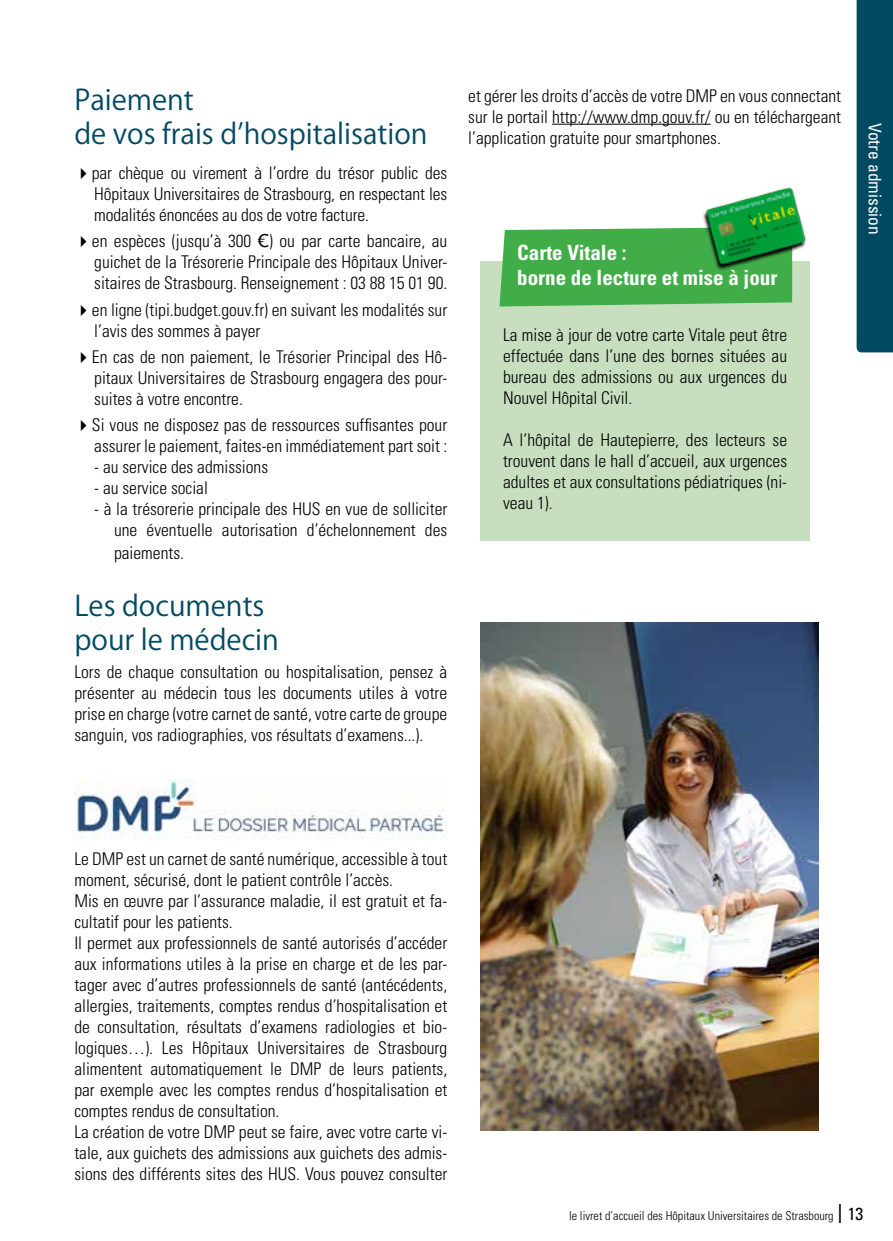
<style>
.page{position:relative;width:893px;height:1241px;background:#fff}
.page>*{position:absolute;margin:0;border:0;box-sizing:border-box;transform-origin:0 0}
.t1{font:28px/33.6px "Koz Go Pro";color:#004a61}
.t2{font:700 condensed 21px/25.2px "Univers";color:#fff}
.t3{font:300 condensed 17.5px/21px "Univers";color:#000;text-align:justify}
.t4{font:condensed 17.5px "Univers";color:#fff}
.t5{font:300 condensed 12.25px "Univers";color:#000}
.s1{font-family:"Verdana";font-weight:400;font-stretch:normal}
.s2{font-weight:400;font-size:26.25px}
.s3{font-weight:400;font-size:17.5px}
</style>
<div class="page">
<hr style="left:552px;top:124px;width:159px;height:1px;background:#000">
<div style="left:480px;top:261px;width:330px;height:280px;background:#c7dfbf"></div>
<div style="left:499px;top:228px;width:293px;height:78px;background:#41ad49"></div>
<img style="left:689px;top:187px;width:118px;height:89px">
<div style="left:857px;top:0;width:36px;height:352px;background:#004a61"></div>
<img style="left:74px;top:779px;width:372px;height:60px">
<img style="left:480px;top:622px;width:339px;height:508px">
<h1 class="t1" style="left:74px;top:84px;width:355px">Paiement<br>de vos frais d’hospitalisation</h1>
<p class="t3" style="left:94px;top:162px;width:355px;text-indent:-20px">✔par chèque ou virement à l’ordre du trésor public des Hôpitaux Universitaires de Strasbourg, en respectant les modalités énoncées au dos de votre facture.</p>
<p class="t3" style="left:94px;top:230px;width:355px;text-indent:-20px">✔en espèces (jusqu’à 300 <span class="s1">€</span>) ou par carte bancaire, au guichet de la Trésorerie Principale des Hôpitaux Univer&shy;sitaires de Strasbourg. Renseignement : 03 88 15 01 90.</p>
<p class="t3" style="left:94px;top:298px;width:354px;text-indent:-20px">✔en ligne (tipi.budget.gouv.fr) en suivant les modalités sur l’avis des sommes à payer</p>
<p class="t3" style="left:94px;top:346px;width:354px;text-indent:-20px">✔En cas de non paiement, le Trésorier Principal des Hô&shy;pitaux Universitaires de Strasbourg engagera des pour&shy;suites à votre encontre.</p>
<p class="t3" style="left:74px;top:414px;width:374px;text-align:right">✔Si vous ne disposez pas de ressources suffisantes pour assurer le paiement, faites-en immédiatement part soit :</p>
<p class="t3" style="left:94px;top:456px;width:175px">- au service des admissions</p>
<p class="t3" style="left:94px;top:477px;width:115px">- au service social</p>
<p class="t3" style="left:94px;top:498px;width:355px;text-align:right">- à la trésorerie principale des HUS en vue de solliciter une éventuelle autorisation d’échelonnement des</p>
<p class="t3" style="left:114px;top:542px;width:71px">paiements.</p>
<h1 class="t1" style="left:74px;top:589px;width:206px">Les documents pour le médecin</h1>
<p class="t3" style="left:74px;top:660px;width:374px">Lors de chaque consultation ou hospitalisation, pensez à présenter au médecin tous les documents utiles à votre prise en charge (votre carnet de santé, votre carte de groupe sanguin, vos radiographies, vos résultats d’examens...).</p>
<p class="t3" style="left:468px;top:85px;width:374px">et gérer les droits d’accès de votre DMP en vous connectant sur le portail http://www.dmp.gouv.fr/ ou en téléchargeant l’application gratuite pour smartphones.</p>
<p class="t2" style="left:517px;top:239px;width:262px">Carte Vitale :<br>borne de lecture et mise à jour</p>
<p class="t3" style="left:503px;top:324px;width:286px">La mise à jour de votre carte Vitale peut être effectuée dans l’une des bornes situées au bureau des admissions ou aux urgences du Nouvel Hôpital Civil.</p>
<p class="t3" style="left:503px;top:429px;width:286px">A l’hôpital de Hautepierre, des lecteurs se trouvent dans le hall d’accueil, aux urgences adultes et aux consultations pédiatriques (ni&shy;veau 1).</p>
<p class="t4" style="left:886px;top:123px;width:114px;rotate:90deg">Votre admission</p>
<p class="t3" style="left:74px;top:847px;width:374px;text-align:left">Le DMP est un carnet de santé numérique, accessible à tout moment, sécurisé, dont le patient contrôle l’accès.<br>Mis en œuvre par l’assurance maladie, il est gratuit et fa&shy;cultatif pour les patients.<br>Il permet aux professionnels de santé autorisés d’accéder aux informations utiles à la prise en charge et de les par&shy;tager avec d’autres professionnels de santé (antécédents, allergies, traitements, comptes rendus d’hospitalisation et de consultation, résultats d’examens radiologies et bio&shy;logiques…). Les Hôpitaux Universitaires de Strasbourg alimentent automatiquement le DMP de leurs patients, par exemple avec les comptes rendus d’hospitalisation et comptes rendus de consultation.<br>La création de votre DMP peut se faire, avec votre carte vi&shy;tale, aux guichets des admissions aux guichets des admis&shy;sions des différents sites des HUS. Vous pouvez consulter</p>
<p class="t5" style="left:569px;top:1207px;width:296px">le livret d’accueil des Hôpitaux Universitaires de Strasbourg <span class="s2">|</span> <span class="s3">13</span></p>
</div>
